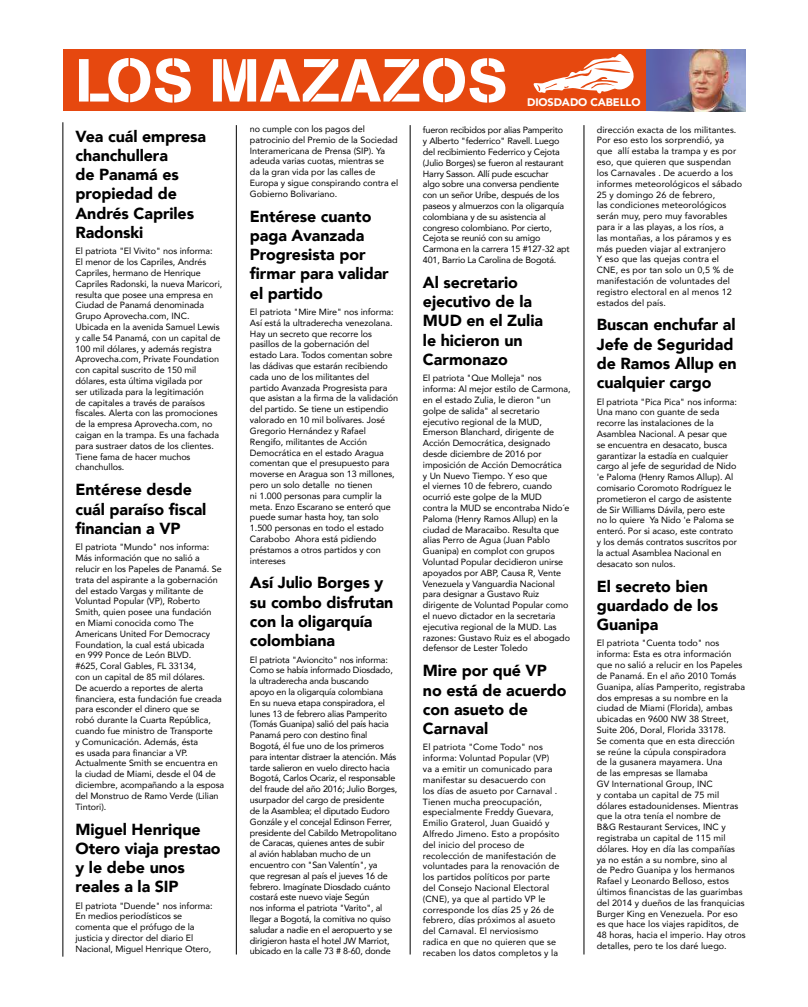
<style>
.page{position:relative;width:808px;height:1007px;background:#fff}
.page>*{position:absolute;margin:0;border:0;box-sizing:border-box;transform-origin:0 0}
.t1{font:60px "AG Book Stencil";letter-spacing:.01em;color:#fff}
.t2{font:900 16px/19.2px "Avenir";letter-spacing:-.005em;color:#000}
.t3{font:900 11px "Avenir";letter-spacing:-.01em;color:#fff}
.t4{font:9px/10.8px "Avenir";letter-spacing:-.005em;color:#000}
</style>
<div class="page">
<img style="left:586px;top:49px;width:160px;height:62px">
<div style="left:63px;top:49px;width:582px;height:61px;background:#e6480f"></div>
<svg style="left:533px;top:54px;width:101px;height:39px"></svg>
<hr style="left:63px;top:122px;width:1px;height:834px;background:#000">
<hr style="left:410px;top:125px;width:1px;height:829px;background:#000">
<hr style="left:236px;top:125px;width:1px;height:829px;background:#000">
<hr style="left:584px;top:125px;width:1px;height:829px;background:#000">
<h1 class="t1" style="left:76px;top:45px;width:434px">LOS MAZAZOS</h1>
<p class="t3" style="left:527px;top:93px;width:115px">DIOSDADO CABELLO</p>
<h2 class="t2" style="left:76px;top:126px;width:132px">Vea cuál empresa chanchullera<br>de Panamá es propiedad de<br>Andrés Capriles<br>Radonski</h2>
<p class="t4" style="left:76px;top:245px;width:148px">El patriota "El Vivito" nos informa:<br>El menor de los Capriles, Andrés<br>Capriles, hermano de Henrique<br>Capriles Radonski, la nueva Maricori, resulta que posee una empresa en<br>Ciudad de Panamá denominada<br>Grupo Aprovecha.com, INC.<br>Ubicada en la avenida Samuel Lewis y calle 54 Panamá, con un capital de<br>100 mil dólares, y además registra<br>Aprovecha.com, Private Foundation con capital suscrito de 150 mil dólares, esta última vigilada por<br>ser utilizada para la legitimación<br>de capitales a través de paraísos fiscales. Alerta con las promociones de la empresa Aprovecha.com, no caigan en la trampa. Es una fachada para sustraer datos de los clientes.<br>Tiene fama de hacer muchos chanchullos.</p>
<h2 class="t2" style="left:76px;top:479px;width:132px">Entérese desde cuál paraíso fiscal financian a VP</h2>
<p class="t4" style="left:76px;top:541px;width:150px">El patriota "Mundo" nos informa:<br>Más información que no salió a relucir en los Papeles de Panamá. Se trata del aspirante a la gobernación del estado Vargas y militante de<br>Voluntad Popular (VP), Roberto<br>Smith, quien posee una fundación<br>en Miami conocida como The<br>Americans United For Democracy<br>Foundation, la cual está ubicada<br>en 999 Ponce de León BLVD.<br>#625, Coral Gables, FL 33134,<br>con un capital de 85 mil dólares.<br>De acuerdo a reportes de alerta financiera, esta fundación fue creada para esconder el dinero que se<br>robó durante la Cuarta República, cuando fue ministro de Transporte<br>y Comunicación. Además, ésta<br>es usada para financiar a VP.<br>Actualmente Smith se encuentra en la ciudad de Miami, desde el 04 de diciembre, acompañando a la esposa del Monstruo de Ramo Verde (Lilian<br>Tintori).</p>
<h2 class="t2" style="left:76px;top:818px;width:147px">Miguel Henrique<br>Otero viaja prestao y le debe unos reales a la SIP</h2>
<p class="t4" style="left:76px;top:899px;width:138px">El patriota "Duende" nos informa:<br>En medios periodísticos se comenta que el prófugo de la justicia y director del diario El<br>Nacional, Miguel Henrique Otero,</p>
<p class="t4" style="left:250px;top:123px;width:150px">no cumple con los pagos del patrocinio del Premio de la Sociedad<br>Interamericana de Prensa (SIP). Ya adeuda varias cuotas, mientras se<br>da la gran vida por las calles de<br>Europa y sigue conspirando contra el<br>Gobierno Bolivariano.</p>
<h2 class="t2" style="left:250px;top:206px;width:140px">Entérese cuanto paga Avanzada<br>Progresista por firmar para validar el partido</h2>
<p class="t4" style="left:250px;top:306px;width:150px">El patriota "Mire Mire" nos informa:<br>Así está la ultraderecha venezolana.<br>Hay un secreto que recorre los pasillos de la gobernación del estado Lara. Todos comentan sobre las dádivas que estarán recibiendo cada uno de los militantes del partido Avanzada Progresista para que asistan a la firma de la validación del partido. Se tiene un estipendio valorado en 10 mil bolívares. José<br>Gregorio Hernández y Rafael<br>Rengifo, militantes de Acción<br>Democrática en el estado Aragua comentan que el presupuesto para moverse en Aragua son 13 millones, pero un solo detalle no tienen<br>ni 1.000 personas para cumplir la meta. Enzo Escarano se enteró que puede sumar hasta hoy, tan solo<br>1.500 personas en todo el estado<br>Carabobo Ahora está pidiendo préstamos a otros partidos y con intereses</p>
<h2 class="t2" style="left:250px;top:572px;width:145px">Así Julio Borges y su combo disfrutan con la oligarquía colombiana</h2>
<p class="t4" style="left:250px;top:653px;width:149px">El patriota "Avioncito" nos informa:<br>Como se había informado Diosdado, la ultraderecha anda buscando<br>apoyo en la oligarquía colombiana<br>En su nueva etapa conspiradora, el lunes 13 de febrero alias Pamperito (Tomás Guanipa) salió del país hacia Panamá pero con destino final Bogotá, él fue uno de los primeros para intentar distraer la atención. Más tarde salieron en vuelo directo hacia Bogotá, Carlos Ocariz, el responsable del fraude del año 2016; Julio Borges, usurpador del cargo de presidente<br>de la Asamblea; el diputado Eudoro Gonzále y el concejal Edinson Ferrer, presidente del Cabildo Metropolitano de Caracas, quienes antes de subir<br>al avión hablaban mucho de un encuentro con "San Valentín", ya<br>que regresan al país el jueves 16 de febrero. Imagínate Diosdado cuánto costará este nuevo viaje Según<br>nos informa el patriota "Varito", al llegar a Bogotá, la comitiva no quiso saludar a nadie en el aeropuerto y se dirigieron hasta el hotel JW Marriot, ubicado en la calle 73 # 8-60, donde</p>
<p class="t4" style="left:423px;top:124px;width:148px">fueron recibidos por alias Pamperito y Alberto "federrico" Ravell. Luego del recibimiento Federrico y Cejota (Julio Borges) se fueron al restaurant Harry Sasson. Allí pude escuchar<br>algo sobre una conversa pendiente con un señor Uribe, después de los paseos y almuerzos con la oligarquía colombiana y de su asistencia al congreso colombiano. Por cierto, Cejota se reunió con su amigo Carmona en la carrera 15 #127-32 apt 401, Barrio La Carolina de Bogotá.</p>
<h2 class="t2" style="left:423px;top:272px;width:122px">Al secretario ejecutivo de la<br>MUD en el Zulia le hicieron un<br>Carmonazo</h2>
<p class="t4" style="left:423px;top:372px;width:149px">El patriota "Que Molleja" nos informa: Al mejor estilo de Carmona, en el estado Zulia, le dieron "un golpe de salida" al secretario ejecutivo regional de la MUD,<br>Emerson Blanchard, dirigente de<br>Acción Democrática, designado desde diciembre de 2016 por imposición de Acción Democrática<br>y Un Nuevo Tiempo. Y eso que<br>el viernes 10 de febrero, cuando ocurrió este golpe de la MUD<br>contra la MUD se encontraba Nido´e<br>Paloma (Henry Ramos Allup) en la ciudad de Maracaibo. Resulta que alias Perro de Agua (Juan Pablo<br>Guanipa) en complot con grupos<br>Voluntad Popular decidieron unirse apoyados por ABP, Causa R, Vente<br>Venezuela y Vanguardia Nacional para designar a Gustavo Ruiz dirigente de Voluntad Popular como el nuevo dictador en la secretaria ejecutiva regional de la MUD. Las razones: Gustavo Ruiz es el abogado defensor de Lester Toledo</p>
<h2 class="t2" style="left:423px;top:660px;width:145px">Mire por qué VP no está de acuerdo con asueto de<br>Carnaval</h2>
<p class="t4" style="left:423px;top:741px;width:138px">El patriota "Come Todo" nos informa: Voluntad Popular (VP) va a emitir un comunicado para manifestar su desacuerdo con los días de asueto por Carnaval .<br>Tienen mucha preocupación, especialmente Freddy Guevara,<br>Emilio Graterol, Juan Guaidó y<br>Alfredo Jimeno. Esto a propósito del inicio del proceso de recolección de manifestación de voluntades para la renovación de los partidos políticos por parte del Consejo Nacional Electoral (CNE), ya que al partido VP le corresponde los días 25 y 26 de febrero, días próximos al asueto del Carnaval. El nerviosismo radica en que no quieren que se recaben los datos completos y la</p>
<p class="t4" style="left:597px;top:124px;width:147px">dirección exacta de los militantes.<br>Por eso esto los sorprendió, ya<br>que allí estaba la trampa y es por eso, que quieren que suspendan los Carnavales . De acuerdo a los informes meteorológicos el sábado<br>25 y domingo 26 de febrero,<br>las condiciones meteorológicos serán muy, pero muy favorables para ir a las playas, a los ríos, a<br>las montañas, a los páramos y es más pueden viajar al extranjero<br>Y eso que las quejas contra el<br>CNE, es por tan solo un 0,5 % de manifestación de voluntades del registro electoral en al menos 12 estados del país.</p>
<h2 class="t2" style="left:597px;top:315px;width:142px">Buscan enchufar al<br>Jefe de Seguridad de Ramos Allup en cualquier cargo</h2>
<p class="t4" style="left:597px;top:396px;width:142px">El patriota "Pica Pica" nos informa:<br>Una mano con guante de seda recorre las instalaciones de la<br>Asamblea Nacional. A pesar que se encuentra en desacato, busca garantizar la estadía en cualquier cargo al jefe de seguridad de Nido 'e Paloma (Henry Ramos Allup). Al comisario Coromoto Rodríguez le prometieron el cargo de asistente de Sir Williams Dávila, pero este no lo quiere Ya Nido 'e Paloma se enteró. Por si acaso, este contrato y los demás contratos suscritos por la actual Asamblea Nacional en desacato son nulos.</p>
<h2 class="t2" style="left:597px;top:576px;width:123px">El secreto bien guardado de los<br>Guanipa</h2>
<p class="t4" style="left:597px;top:637px;width:150px">El patriota "Cuenta todo" nos informa: Esta es otra información que no salió a relucir en los Papeles de Panamá. En el año 2010 Tomás<br>Guanipa, alías Pamperito, registraba dos empresas a su nombre en la ciudad de Miami (Florida), ambas ubicadas en 9600 NW 38 Street,<br>Suite 206, Doral, Florida 33178.<br>Se comenta que en esta dirección se reúne la cúpula conspiradora<br>de la gusanera mayamera. Una<br>de las empresas se llamaba<br>GV International Group, INC<br>y contaba un capital de 75 mil dólares estadounidenses. Mientras que la otra tenía el nombre de<br>B&amp;G Restaurant Services, INC y registraba un capital de 115 mil dólares. Hoy en día las compañías ya no están a su nombre, sino al<br>de Pedro Guanipa y los hermanos<br>Rafael y Leonardo Belloso, estos últimos financistas de las guarimbas del 2014 y dueños de las franquicias<br>Burger King en Venezuela. Por eso es que hace los viajes rapiditos, de<br>48 horas, hacia el imperio. Hay otros detalles, pero te los daré luego.</p>
</div>
